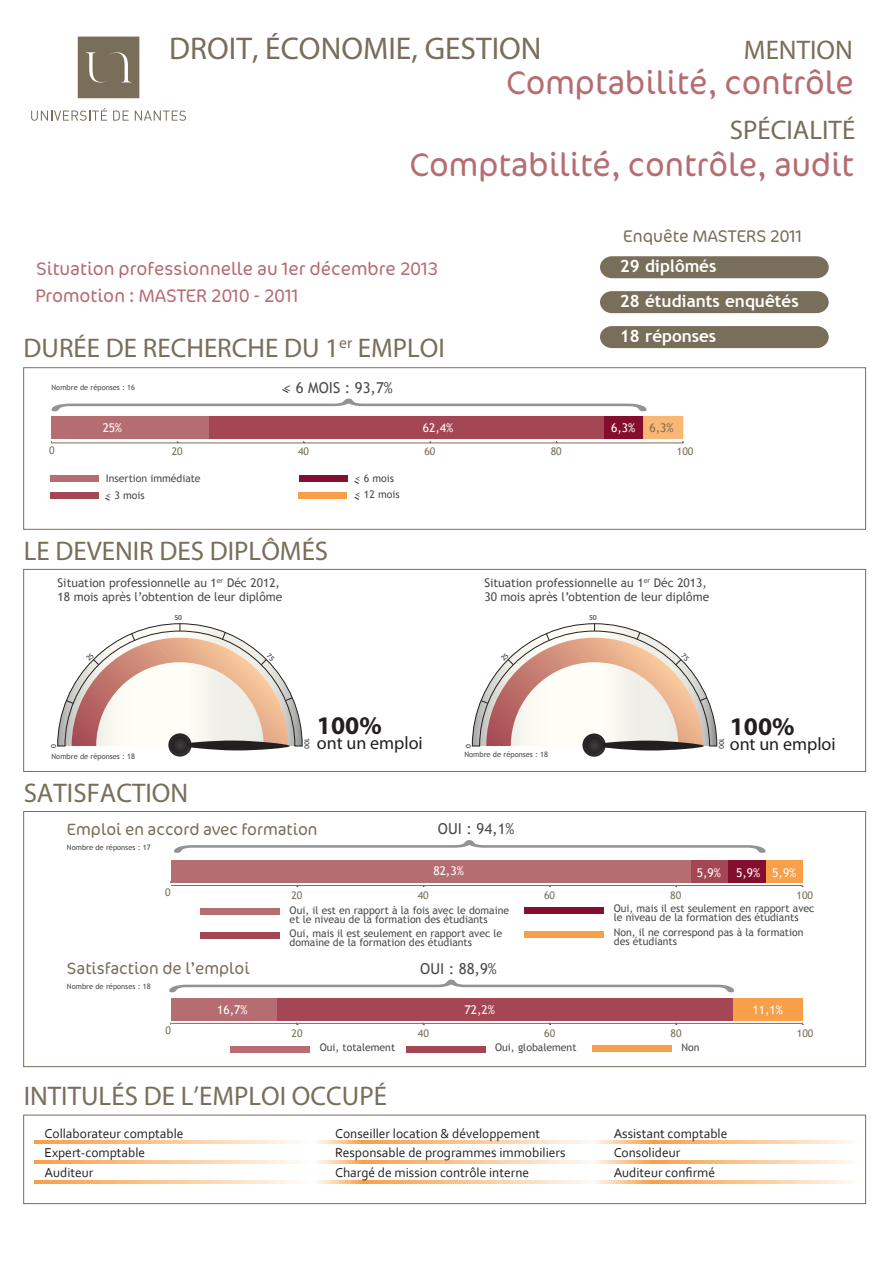
<style>
.page{position:relative;width:893px;height:1263px;background:#fff}
.page>*{position:absolute;margin:0;border:0;box-sizing:border-box;transform-origin:0 0}
.t1{font:300 33px "Cocon";color:#b56d72}
.t2{font:31.5px "Myriad Pro";color:#796e5a}
.t3{font:27px "Myriad Pro";color:#796e5a}
.t4{font:700 25.5px "Myriad Pro";color:#231f20}
.t5{font:300 18.45px "Cocon";color:#b56d72}
.t6{font:18px "Myriad Pro";color:#231f20}
.t7{font:700 17.1px/35px "Trebuchet MS";color:#fff}
.t8{font:300 17.1px "Cocon";color:#796e5a}
.t9{font:300 16.5px "Cocon";color:#796e5a}
.t10{font:15px "Trebuchet MS";color:#4b4c4d}
.t11{font:13.5px/19.5px "Corbel";color:#231f20}
.t12{font:12px/14.4px "Trebuchet MS";color:#4b4c4d}
.t13{font:12px "Trebuchet MS";color:#fff}
.t14{font:10.5px/9px "Trebuchet MS";color:#4b4c4d}
.t15{font:10.5px "Trebuchet MS";color:#796e5a}
.t16{font:7.5px "Trebuchet MS";color:#4b4c4d}
.t17{font:7.5px "Myriad Pro";color:#231f20}
.s1{color:#796e5a}
</style>
<div class="page">
<hr style="left:171px;top:1023px;width:632px;height:1px;background:#796e5a">
<div style="left:733px;top:998px;width:70px;height:22px;background:#f7a049"></div>
<div style="left:277px;top:998px;width:456px;height:22px;background:#a44654"></div>
<div style="left:171px;top:998px;width:106px;height:22px;background:#b56d72"></div>
<div style="left:23px;top:811px;width:843px;height:256px;border:1px solid #796e5a"></div>
<div style="left:592px;top:1045px;width:80px;height:6px;background:#f7a049"></div>
<div style="left:406px;top:1046px;width:79px;height:6px;background:#a44654"></div>
<div style="left:230px;top:1046px;width:80px;height:7px;background:#b56d72"></div>
<svg style="left:169px;top:979px;width:565px;height:13px"></svg>
<div style="left:200px;top:908px;width:80px;height:6px;background:#b56d72"></div>
<svg style="left:174px;top:840px;width:592px;height:13px"></svg>
<div style="left:23px;top:1115px;width:843px;height:89px;border:1px solid #796e5a"></div>
<div style="left:200px;top:932px;width:80px;height:6px;background:#a44654"></div>
<div style="left:23px;top:569px;width:843px;height:203px;border:1px solid #796e5a"></div>
<div style="left:23px;top:367px;width:843px;height:163px;border:1px solid #796e5a"></div>
<svg style="left:35px;top:1141px;width:817px;height:2px;background:#facc9d"></svg>
<svg style="left:35px;top:1160px;width:817px;height:3px;background:#facc9d"></svg>
<svg style="left:35px;top:1181px;width:817px;height:2px;background:#facc9d"></svg>
<svg style="left:600px;top:256px;width:229px;height:22px;background:#7d735f"></svg>
<svg style="left:600px;top:291px;width:229px;height:22px;background:#7d725e"></svg>
<svg style="left:600px;top:326px;width:229px;height:22px;background:#7c725e"></svg>
<svg style="left:31px;top:108px;width:76px;height:13px"></svg>
<svg style="left:113px;top:111px;width:16px;height:10px"></svg>
<svg style="left:135px;top:111px;width:51px;height:10px"></svg>
<svg style="left:78px;top:37px;width:61px;height:61px;background:#807663"></svg>
<div style="left:524px;top:931px;width:80px;height:6px;background:#f7a049"></div>
<div style="left:524px;top:907px;width:80px;height:6px;background:#840f2d"></div>
<hr style="left:51px;top:443px;width:632px;height:1px;background:#796e5a">
<div style="left:643px;top:416px;width:40px;height:22px;background:#f8b774"></div>
<div style="left:603px;top:416px;width:40px;height:22px;background:#840f2d"></div>
<div style="left:209px;top:416px;width:394px;height:22px;background:#a44654"></div>
<div style="left:51px;top:416px;width:158px;height:22px;background:#b56d72"></div>
<div style="left:50px;top:492px;width:49px;height:7px;background:#a44654"></div>
<div style="left:50px;top:476px;width:49px;height:6px;background:#b56d72"></div>
<div style="left:299px;top:476px;width:49px;height:6px;background:#840f2d"></div>
<div style="left:298px;top:492px;width:49px;height:7px;background:#f7a049"></div>
<svg style="left:52px;top:399px;width:594px;height:12px"></svg>
<svg style="left:282px;top:389px;width:7px;height:4px"></svg>
<hr style="left:171px;top:885px;width:632px;height:1px;background:#796e5a">
<div style="left:765px;top:860px;width:38px;height:22px;background:#f7a049"></div>
<div style="left:728px;top:860px;width:37px;height:22px;background:#840f2d"></div>
<div style="left:691px;top:860px;width:37px;height:22px;background:#a44654"></div>
<div style="left:171px;top:860px;width:520px;height:22px;background:#b56d72"></div>
<svg style="left:57px;top:623px;width:246px;height:134px"></svg>
<svg style="left:472px;top:623px;width:246px;height:134px"></svg>
<h2 class="t2" style="left:169px;top:29px;width:374px">DROIT, ÉCONOMIE, GESTION</h2>
<h3 class="t3" style="left:744px;top:33px;width:110px">MENTION</h3>
<h1 class="t1" style="left:506px;top:64px;width:349px">Comptabilité, contrôle</h1>
<h3 class="t3" style="left:730px;top:114px;width:127px">SPÉCIALITÉ</h3>
<h1 class="t1" style="left:410px;top:146px;width:446px">Comptabilité, contrôle, audit</h1>
<h3 class="t5" style="left:36px;top:258px;width:403px">Situation professionnelle au 1er décembre 2013</h3>
<h3 class="t5" style="left:35px;top:285px;width:265px">Promotion : MASTER 2010 - 2011</h3>
<h3 class="t3" style="left:24px;top:331px;width:423px">DURÉE DE RECHERCHE DU 1<sup>er</sup> EMPLOI</h3>
<p class="t16" style="left:52px;top:382px;width:85px">Nombre de réponses : 16</p>
<h3 class="t10" style="left:283px;top:379px;width:111px">&lt; 6 MOIS : 93,7%</h3>
<h3 class="t8" style="left:623px;top:227px;width:180px">Enquête MASTERS 2011</h3>
<h3 class="t7" style="left:620px;top:249px;width:180px">29 diplômés<br>28 étudiants enquêtés<br>18 réponses</h3>
<p class="t13" style="left:103px;top:420px;width:21px">25%</p>
<p class="t13" style="left:423px;top:420px;width:32px">62,4%</p>
<p class="t13" style="left:611px;top:421px;width:64px">6,3% <span class="s1">6,3%</span></p>
<p class="t15" style="left:49px;top:444px;width:7px">0</p>
<p class="t15" style="left:172px;top:445px;width:13px">20</p>
<p class="t15" style="left:298px;top:445px;width:13px">40</p>
<p class="t15" style="left:424px;top:445px;width:13px">60</p>
<p class="t15" style="left:551px;top:445px;width:13px">80</p>
<p class="t15" style="left:677px;top:445px;width:18px">100</p>
<p class="t14" style="left:106px;top:474px;width:97px">Insertion immédiate</p>
<p class="t14" style="left:355px;top:474px;width:40px">&lt; 6 mois</p>
<p class="t14" style="left:106px;top:491px;width:40px">&lt; 3 mois</p>
<p class="t14" style="left:355px;top:490px;width:46px">&lt; 12 mois</p>
<h3 class="t3" style="left:24px;top:534px;width:306px">LE DEVENIR DES DIPLÔMÉS</h3>
<p class="t12" style="left:58px;top:575px;width:226px">Situation professionnelle au 1<sup>er</sup> Déc 2012,<br>18 mois après l’obtention de leur diplôme</p>
<p class="t17" style="left:174px;top:613px;width:9px">50</p>
<p class="t12" style="left:484px;top:575px;width:226px">Situation professionnelle au 1<sup>er</sup> Déc 2013,<br>30 mois après l’obtention de leur diplôme</p>
<p class="t17" style="left:589px;top:613px;width:9px">50</p>
<h3 class="t4" style="left:317px;top:708px;width:66px">100%</h3>
<h3 class="t6" style="left:317px;top:731px;width:107px">ont un emploi</h3>
<h3 class="t4" style="left:730px;top:709px;width:66px">100%</h3>
<h3 class="t6" style="left:730px;top:733px;width:107px">ont un emploi</h3>
<p class="t17" style="left:49px;top:747px;width:5px;rotate:-90deg">0</p>
<p class="t17" style="left:312px;top:737px;width:13px;rotate:90deg">100</p>
<p class="t17" style="left:464px;top:747px;width:5px;rotate:-90deg">0</p>
<p class="t17" style="left:726px;top:737px;width:13px;rotate:90deg">100</p>
<p class="t16" style="left:52px;top:752px;width:85px">Nombre de réponses : 18</p>
<p class="t16" style="left:464px;top:750px;width:85px">Nombre de réponses : 18</p>
<h3 class="t3" style="left:24px;top:776px;width:166px">SATISFACTION</h3>
<h3 class="t9" style="left:67px;top:819px;width:252px">Emploi en accord avec formation</h3>
<p class="t16" style="left:67px;top:842px;width:85px">Nombre de réponses : 17</p>
<h3 class="t10" style="left:438px;top:819px;width:78px">OUI : 94,1%</h3>
<p class="t13" style="left:433px;top:864px;width:32px">82,3%</p>
<p class="t13" style="left:697px;top:865px;width:26px">5,9%</p>
<p class="t13" style="left:736px;top:865px;width:62px">5,9% 5,9%</p>
<p class="t15" style="left:165px;top:886px;width:7px">0</p>
<p class="t15" style="left:291px;top:889px;width:13px">20</p>
<p class="t15" style="left:418px;top:889px;width:13px">40</p>
<p class="t15" style="left:544px;top:889px;width:13px">60</p>
<p class="t15" style="left:670px;top:889px;width:13px">80</p>
<p class="t15" style="left:797px;top:889px;width:18px">100</p>
<h3 class="t9" style="left:67px;top:958px;width:184px">Satisfaction de l’emploi</h3>
<p class="t16" style="left:67px;top:981px;width:85px">Nombre de réponses : 18</p>
<p class="t14" style="left:290px;top:905px;width:221px">Oui, il est en rapport à la fois avec le domaine et le niveau de la formation des étudiants</p>
<p class="t14" style="left:290px;top:929px;width:214px">Oui, mais il est seulement en rapport avec le domaine de la formation des étudiants</p>
<h3 class="t10" style="left:420px;top:960px;width:78px">OUI : 88,9%</h3>
<p class="t14" style="left:614px;top:904px;width:202px">Oui, mais il est seulement en rapport avec le niveau de la formation des étudiants</p>
<p class="t14" style="left:614px;top:928px;width:191px">Non, il ne correspond pas à la formation des étudiants</p>
<p class="t13" style="left:217px;top:1002px;width:32px">16,7%</p>
<p class="t13" style="left:464px;top:1002px;width:32px">72,2%</p>
<p class="t13" style="left:753px;top:1003px;width:32px">11,1%</p>
<p class="t15" style="left:165px;top:1024px;width:7px">0</p>
<p class="t15" style="left:292px;top:1027px;width:13px">20</p>
<p class="t15" style="left:418px;top:1027px;width:13px">40</p>
<p class="t15" style="left:544px;top:1027px;width:13px">60</p>
<p class="t15" style="left:670px;top:1027px;width:13px">80</p>
<p class="t15" style="left:797px;top:1027px;width:18px">100</p>
<p class="t14" style="left:320px;top:1042px;width:77px">Oui, totalement</p>
<p class="t14" style="left:495px;top:1043px;width:83px">Oui, globalement</p>
<p class="t14" style="left:681px;top:1042px;width:20px">Non</p>
<h3 class="t3" style="left:24px;top:1079px;width:365px">INTITULÉS DE L’EMPLOI OCCUPÉ</h3>
<p class="t11" style="left:45px;top:1123px;width:141px">Collaborateur comptable<br>Expert-comptable<br>Auditeur</p>
<p class="t11" style="left:335px;top:1123px;width:232px">Conseiller location &amp; développement<br>Responsable de programmes immobiliers<br>Chargé de mission contrôle interne</p>
<p class="t11" style="left:614px;top:1123px;width:115px">Assistant comptable<br>Consolideur<br>Auditeur confirmé</p>
</div>
